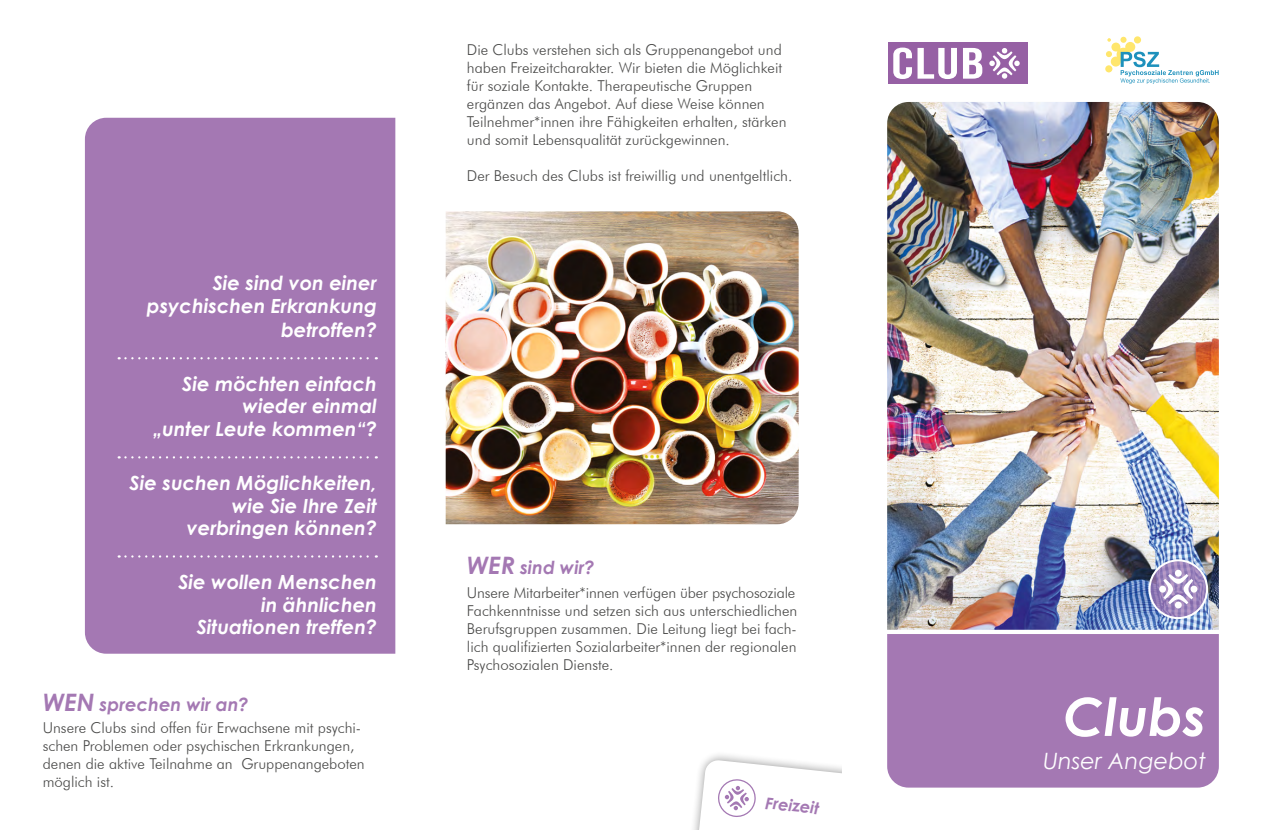
<style>
.page{position:relative;width:1263px;height:830px;background:#fff}
.page>*{position:absolute;margin:0;border:0;box-sizing:border-box;transform-origin:0 0}
.t1{font:italic 700 52.5px "Century Gothic";color:#fff}
.t2{font:43.8px "Bebas Neue";color:#fff;scale:1.3 1}
.t3{font:italic 22.5px "Century Gothic";color:#fff}
.t4{font:italic 700 19.5px/22.5px "Century Gothic";color:#fff;text-align:right}
.t5{font:italic 700 18px "Century Gothic";color:#a478b3}
.t6{font:italic 700 16.2px "Century Gothic";color:#a478b3}
.t7{font:300 15px/18px "Futura BT";color:#4a4a49}
.s1{font-size:24px}
</style>
<div class="page">
<div style="left:85px;top:118px;width:310px;height:535px;background:#a478b3"></div>
<svg style="left:119px;top:357px;width:258px;height:2px"></svg>
<svg style="left:119px;top:456px;width:258px;height:2px"></svg>
<svg style="left:119px;top:555px;width:258px;height:2px"></svg>
<img style="left:446px;top:211px;width:353px;height:313px">
<svg style="left:694px;top:758px;width:148px;height:71px"></svg>
<img style="left:887px;top:102px;width:332px;height:527px">
<div style="left:887px;top:634px;width:332px;height:153px;background:#a478b3"></div>
<svg style="left:1148px;top:559px;width:60px;height:59px"></svg>
<div style="left:888px;top:42px;width:139px;height:42px;background:#9660a4"></div>
<svg style="left:989px;top:48px;width:31px;height:31px"></svg>
<svg style="left:1105px;top:36px;width:113px;height:48px"></svg>
<h3 class="t4" style="left:147px;top:270px;width:232px;line-height:23.2px">Sie sind von einer psychischen Erkrankung betroffen?</h3>
<h3 class="t4" style="left:153px;top:371px;width:226px">Sie möchten einfach wieder einmal<br>„unter Leute kommen“?</h3>
<h3 class="t4" style="left:130px;top:470px;width:249px">Sie suchen Möglichkeiten, wie Sie Ihre Zeit verbringen können?</h3>
<h3 class="t4" style="left:178px;top:569px;width:200px">Sie wollen Menschen in ähnlichen<br>Situationen treffen?</h3>
<p class="t5" style="left:43px;top:690px;width:207px"><span class="s1">WEN</span> sprechen wir an?</p>
<p class="t7" style="left:43px;top:718px;width:323px">Unsere Clubs sind offen für Erwachsene mit psychi&shy;schen Problemen oder psychischen Erkrankungen, denen die aktive Teilnahme an Gruppenangeboten möglich ist.</p>
<p class="t7" style="left:467px;top:40px;width:321px">Die Clubs verstehen sich als Gruppenangebot und haben Freizeitcharakter. Wir bieten die Möglichkeit für soziale Kontakte. Therapeutische Gruppen ergänzen das Angebot. Auf diese Weise können Teilnehmer*innen ihre Fähigkeiten erhalten, stärken und somit Lebensqualität zurückgewinnen.</p>
<p class="t7" style="left:467px;top:166px;width:327px">Der Besuch des Clubs ist freiwillig und unentgeltlich.</p>
<h2 class="t2" style="left:891px;top:39px;width:72px">CLUB</h2>
<p class="t5" style="left:467px;top:553px;width:129px"><span class="s1">WER</span> sind wir?</p>
<p class="t7" style="left:467px;top:583px;width:332px">Unsere Mitarbeiter*innen verfügen über psychosoziale Fachkenntnisse und setzen sich aus unterschiedlichen Berufsgruppen zusammen. Die Leitung liegt bei fach&shy;lich qualifizierten Sozialarbeiter*innen der regionalen Psychosozialen Dienste.</p>
<p class="t6" style="left:767px;top:790px;width:56px;rotate:6deg">Freizeit</p>
<h1 class="t1" style="left:1063px;top:676px;width:144px">Clubs</h1>
<h3 class="t3" style="left:1043px;top:746px;width:164px">Unser Angebot</h3>
</div>
